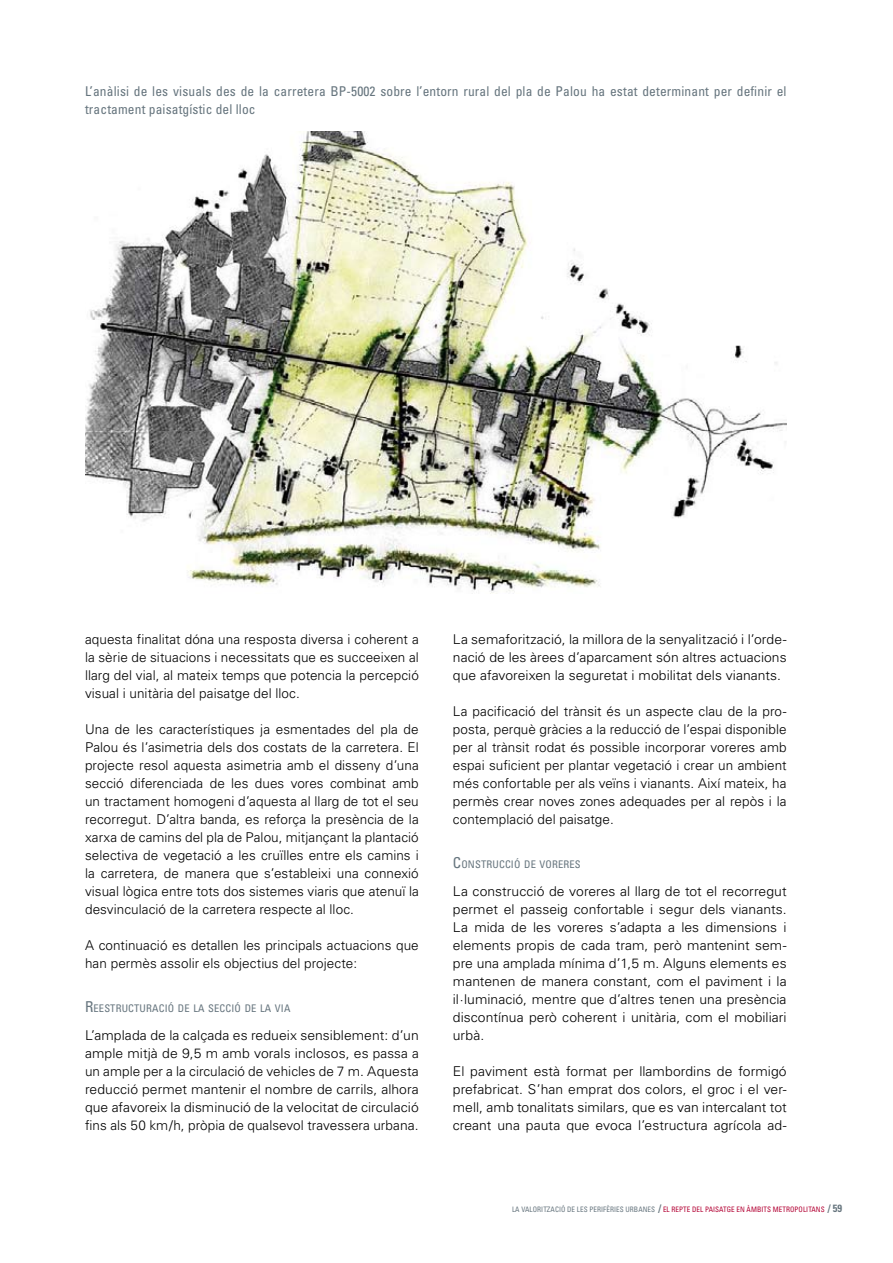
<style>
.page{position:relative;width:893px;height:1263px;background:#fff}
.page>*{position:absolute;margin:0;border:0;box-sizing:border-box;transform-origin:0 0}
.t1{font:300 13.5px/18px "Univers";letter-spacing:.005em;color:#000;text-align:justify}
.t2{font:condensed 13.5px/18px "Univers";letter-spacing:.01em;color:#66757e}
.t3{font:condensed 10.5px "Univers";letter-spacing:.015em;color:#66757e}
.t4{font:condensed 7.5px "Univers";letter-spacing:.01em;color:#66757e;scale:.95 1}
.t5{font:condensed 7.5px "Univers";letter-spacing:.01em;color:#b30033;scale:.95 1}
.s1{font-size:15px}
.s2{font-weight:700;font-size:10.5px}
.s3{color:#b30033}
.s4{font-weight:700;font-size:10.5px;color:#66757e}
</style>
<div class="page">
<img style="left:85px;top:132px;width:702px;height:462px">
<p class="t2" style="left:85px;top:82px;width:703px">L’anàlisi de les visuals des de la carretera BP-5002 sobre l’entorn rural del pla de Palou ha estat determinant per definir el tractament paisatgístic del lloc</p>
<p class="t1" style="left:85px;top:630px;width:335px">aquesta finalitat dóna una resposta diversa i coherent a la sèrie de situacions i necessitats que es succeeixen al llarg del vial, al mateix temps que potencia la percepció visual i unitària del paisatge del lloc.</p>
<p class="t1" style="left:85px;top:720px;width:335px">Una de les característiques ja esmentades del pla de Palou és l’asimetria dels dos costats de la carretera. El projecte resol aquesta asimetria amb el disseny d’una secció diferenciada de les dues vores combinat amb un tractament homogeni d’aquesta al llarg de tot el seu recorregut. D’altra banda, es reforça la presència de la xarxa de camins del pla de Palou, mitjançant la plantació selectiva de vegetació a les cruïlles entre els camins i la carretera, de manera que s’estableixi una connexió visual lògica entre tots dos sistemes viaris que atenuï la desvinculació de la carretera respecte al lloc.</p>
<p class="t1" style="left:85px;top:936px;width:335px">A continuació es detallen les principals actuacions que han permès assolir els objectius del projecte:</p>
<p class="t3" style="left:85px;top:1001px;width:207px"><span class="s1">R</span>EESTRUCTURACIÓ DE LA SECCIÓ DE LA VIA</p>
<p class="t1" style="left:85px;top:1026px;width:335px">L’amplada de la calçada es redueix sensiblement: d’un ample mitjà de 9,5 m amb vorals inclosos, es passa a un ample per a la circulació de vehicles de 7 m. Aquesta reducció permet mantenir el nombre de carrils, alhora que afavoreix la disminució de la velocitat de circulació fins als 50 km/h, pròpia de qualsevol travessera urbana.</p>
<p class="t1" style="left:453px;top:630px;width:335px">La semaforització, la millora de la senyalització i l’orde&shy;nació de les àrees d’aparcament són altres actuacions que afavoreixen la seguretat i mobilitat dels vianants.</p>
<p class="t1" style="left:453px;top:702px;width:335px">La pacificació del trànsit és un aspecte clau de la pro&shy;posta, perquè gràcies a la reducció de l’espai disponible per al trànsit rodat és possible incorporar voreres amb espai suficient per plantar vegetació i crear un ambient més confortable per als veïns i vianants. Així mateix, ha permès crear noves zones adequades per al repòs i la contemplació del paisatge.</p>
<p class="t3" style="left:453px;top:857px;width:129px"><span class="s1">C</span>ONSTRUCCIÓ DE VORERES</p>
<p class="t1" style="left:453px;top:882px;width:335px">La construcció de voreres al llarg de tot el recorregut permet el passeig confortable i segur dels vianants.<br>La mida de les voreres s’adapta a les dimensions i elements propis de cada tram, però mantenint sem&shy;pre una amplada mínima d’1,5 m. Alguns elements es mantenen de manera constant, com el paviment i la il·luminació, mentre que d’altres tenen una presència discontínua però coherent i unitària, com el mobiliari urbà.</p>
<p class="t1" style="left:453px;top:1062px;width:335px">El paviment està format per llambordins de formigó prefabricat. S’han emprat dos colors, el groc i el ver&shy;mell, amb tonalitats similars, que es van intercalant tot creant una pauta que evoca l’estructura agrícola ad-</p>
<p class="t4" style="left:512px;top:1205px;width:15px">LA VALO</p>
<p class="t4" style="left:537px;top:1205px;width:147px">RITZACI Ó D E LES PERIFÈRI ES URBAN ES <span class="s2">/</span> <span class="s3">El repte</span></p>
<p class="t5" style="left:692px;top:1205px;width:91px">del paisatge en àmb its metr</p>
<p class="t5" style="left:790px;top:1205px;width:56px">opolitans <span class="s4">/ 59</span></p>
</div>
